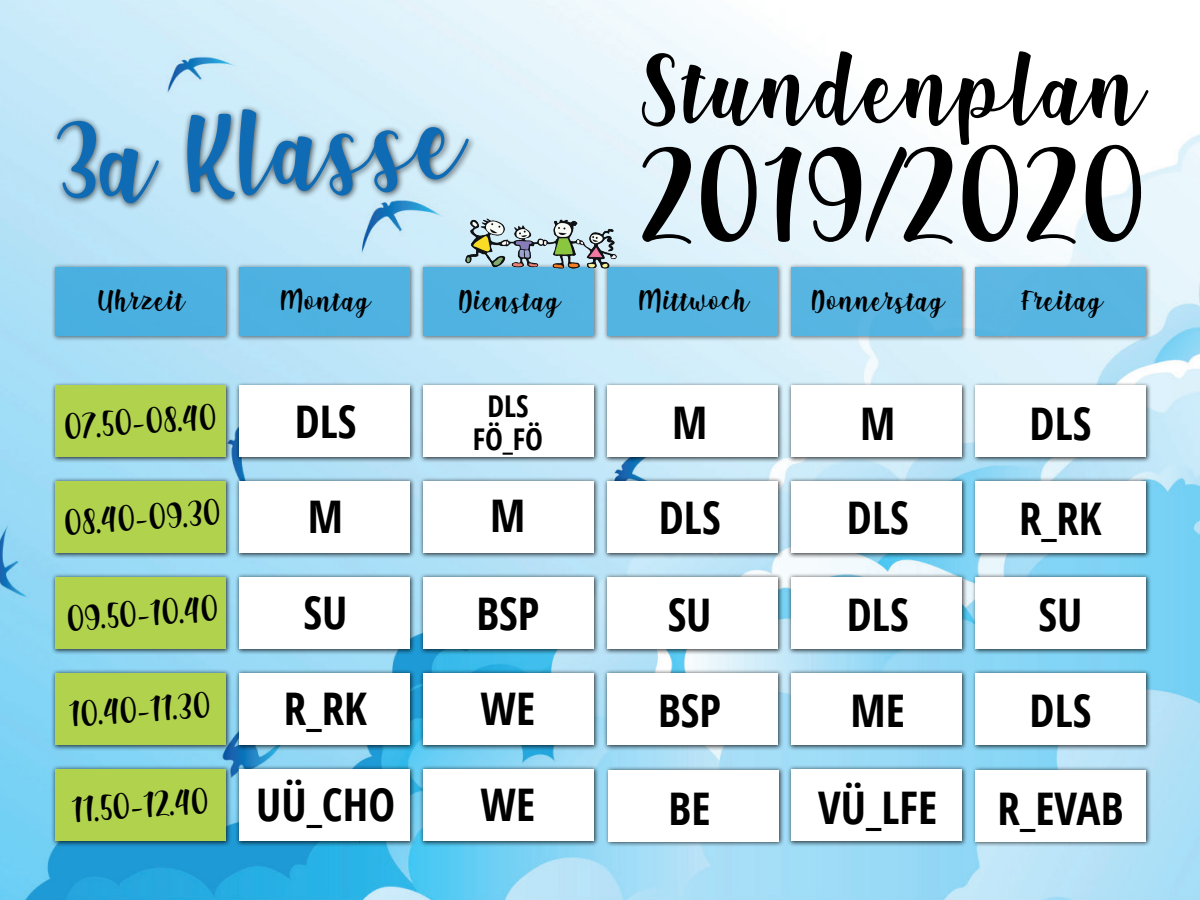
<style>
.page{position:relative;width:1200px;height:900px;background:#fff}
.page>*{position:absolute;margin:0;border:0;box-sizing:border-box;transform-origin:0 0}
.t1{font:126px "Shink";letter-spacing:.005em;color:#000001}
.t2{font:102.6px "Shink";color:#106bb5}
.t3{font:88.5px "Shink";color:#000001}
.t4{font:700 condensed 45px "Open Sans";color:#000001}
.t5{font:34.2px "Shink";color:#000001}
.t6{font:700 condensed 30px/33px "Open Sans";color:#000001;text-align:center}
.t7{font:27px "Shink";color:#000001}
</style>
<div class="page">
<img style="left:0;top:0;width:1200px;height:900px">
<div style="left:51px;top:263px;width:181px;height:78px;background:#000001;opacity:.75"></div>
<div style="left:55px;top:267px;width:171px;height:69px;background:#4bb0e0"></div>
<div style="left:51px;top:382px;width:181px;height:81px;background:#000001;opacity:.75"></div>
<div style="left:55px;top:385px;width:171px;height:72px;background:#b0d24d"></div>
<div style="left:51px;top:478px;width:181px;height:81px;background:#000001;opacity:.75"></div>
<div style="left:55px;top:481px;width:171px;height:72px;background:#b0d24d"></div>
<div style="left:51px;top:573px;width:181px;height:82px;background:#000001;opacity:.75"></div>
<div style="left:55px;top:577px;width:171px;height:72px;background:#b0d24d"></div>
<div style="left:51px;top:669px;width:181px;height:82px;background:#000001;opacity:.75"></div>
<div style="left:55px;top:673px;width:171px;height:72px;background:#b0d24d"></div>
<div style="left:51px;top:765px;width:181px;height:82px;background:#000001;opacity:.75"></div>
<div style="left:55px;top:769px;width:171px;height:72px;background:#b0d24d"></div>
<div style="left:235px;top:263px;width:181px;height:78px;background:#000001;opacity:.75"></div>
<div style="left:239px;top:267px;width:171px;height:69px;background:#4eb1e1"></div>
<div style="left:235px;top:382px;width:181px;height:81px;background:#000001;opacity:.75"></div>
<div style="left:239px;top:385px;width:171px;height:72px;background:#fff"></div>
<div style="left:235px;top:478px;width:181px;height:81px;background:#000001;opacity:.75"></div>
<div style="left:239px;top:481px;width:171px;height:72px;background:#fff"></div>
<div style="left:235px;top:573px;width:181px;height:82px;background:#000001;opacity:.75"></div>
<div style="left:239px;top:577px;width:171px;height:72px;background:#fff"></div>
<div style="left:235px;top:669px;width:181px;height:82px;background:#000001;opacity:.75"></div>
<div style="left:239px;top:673px;width:171px;height:72px;background:#fff"></div>
<div style="left:235px;top:765px;width:181px;height:82px;background:#000001;opacity:.75"></div>
<div style="left:239px;top:769px;width:171px;height:72px;background:#fff"></div>
<div style="left:419px;top:263px;width:181px;height:78px;background:#000001;opacity:.75"></div>
<div style="left:423px;top:267px;width:171px;height:69px;background:#52b3e1"></div>
<div style="left:419px;top:382px;width:181px;height:81px;background:#000001;opacity:.75"></div>
<div style="left:423px;top:385px;width:171px;height:72px;background:#fff"></div>
<div style="left:419px;top:478px;width:181px;height:81px;background:#000001;opacity:.75"></div>
<div style="left:423px;top:481px;width:171px;height:72px;background:#fff"></div>
<div style="left:419px;top:573px;width:181px;height:82px;background:#000001;opacity:.75"></div>
<div style="left:423px;top:577px;width:171px;height:72px;background:#fff"></div>
<div style="left:419px;top:669px;width:181px;height:82px;background:#000001;opacity:.75"></div>
<div style="left:423px;top:673px;width:171px;height:72px;background:#fff"></div>
<div style="left:419px;top:765px;width:181px;height:82px;background:#000001;opacity:.75"></div>
<div style="left:423px;top:769px;width:171px;height:72px;background:#fff"></div>
<div style="left:603px;top:263px;width:181px;height:78px;background:#000001;opacity:.75"></div>
<div style="left:607px;top:267px;width:171px;height:69px;background:#55b4e1"></div>
<div style="left:603px;top:382px;width:181px;height:81px;background:#000001;opacity:.75"></div>
<div style="left:607px;top:385px;width:171px;height:72px;background:#fff"></div>
<div style="left:603px;top:478px;width:181px;height:81px;background:#000001;opacity:.75"></div>
<div style="left:607px;top:481px;width:171px;height:72px;background:#fff"></div>
<div style="left:603px;top:573px;width:181px;height:82px;background:#000001;opacity:.75"></div>
<div style="left:607px;top:577px;width:171px;height:72px;background:#fff"></div>
<div style="left:603px;top:669px;width:181px;height:82px;background:#000001;opacity:.75"></div>
<div style="left:607px;top:673px;width:171px;height:72px;background:#fff"></div>
<div style="left:787px;top:263px;width:181px;height:78px;background:#000001;opacity:.75"></div>
<div style="left:791px;top:267px;width:171px;height:69px;background:#59b5e1"></div>
<div style="left:787px;top:382px;width:181px;height:81px;background:#000001;opacity:.75"></div>
<div style="left:791px;top:385px;width:171px;height:72px;background:#fff"></div>
<div style="left:787px;top:478px;width:181px;height:81px;background:#000001;opacity:.75"></div>
<div style="left:791px;top:481px;width:171px;height:72px;background:#fff"></div>
<div style="left:787px;top:573px;width:181px;height:82px;background:#000001;opacity:.75"></div>
<div style="left:791px;top:577px;width:171px;height:72px;background:#fff"></div>
<div style="left:787px;top:669px;width:181px;height:82px;background:#000001;opacity:.75"></div>
<div style="left:791px;top:673px;width:171px;height:72px;background:#fff"></div>
<div style="left:787px;top:765px;width:181px;height:82px;background:#000001;opacity:.75"></div>
<div style="left:791px;top:769px;width:171px;height:72px;background:#fff"></div>
<div style="left:605px;top:766px;width:180px;height:81px;background:#000001;opacity:.75"></div>
<div style="left:608px;top:770px;width:171px;height:72px;background:#fff"></div>
<div style="left:972px;top:263px;width:180px;height:78px;background:#000001;opacity:.75"></div>
<div style="left:975px;top:267px;width:171px;height:69px;background:#59b5e1"></div>
<div style="left:972px;top:382px;width:180px;height:81px;background:#000001;opacity:.75"></div>
<div style="left:975px;top:385px;width:171px;height:72px;background:#fff"></div>
<div style="left:972px;top:478px;width:180px;height:81px;background:#000001;opacity:.75"></div>
<div style="left:975px;top:481px;width:171px;height:72px;background:#fff"></div>
<div style="left:972px;top:573px;width:180px;height:82px;background:#000001;opacity:.75"></div>
<div style="left:975px;top:577px;width:171px;height:72px;background:#fff"></div>
<div style="left:972px;top:669px;width:180px;height:82px;background:#000001;opacity:.75"></div>
<div style="left:975px;top:673px;width:171px;height:72px;background:#fff"></div>
<div style="left:972px;top:766px;width:180px;height:81px;background:#000001;opacity:.75"></div>
<div style="left:975px;top:770px;width:171px;height:72px;background:#fff"></div>
<img style="left:466px;top:216px;width:151px;height:53px">
<div style="left:51px;top:104px;width:425px;height:107px;background:#000001;opacity:.75"></div>
<h2 class="t2" style="left:53px;top:106px;width:411px;rotate:-4deg">3a Klasse</h2>
<h3 class="t3" style="left:639px;top:37px;width:508px">Stundenplan</h3>
<h1 class="t1" style="left:639px;top:127px;width:508px">2019/2020</h1>
<p class="t7" style="left:97px;top:285px;width:90px">Uhrzeit</p>
<p class="t7" style="left:279px;top:285px;width:93px">Montag</p>
<p class="t7" style="left:458px;top:285px;width:105px">Dienstag</p>
<p class="t7" style="left:638px;top:285px;width:113px">Mittwoch</p>
<p class="t7" style="left:811px;top:285px;width:136px">Donnerstag</p>
<p class="t7" style="left:1020px;top:285px;width:85px">Freitag</p>
<p class="t5" style="left:63px;top:409px;width:154px;rotate:-4deg">07.50-08.40</p>
<p class="t6" style="left:473px;top:389px;width:71px">DLS<br>FÖ_FÖ</p>
<p class="t4" style="left:295px;top:390px;width:63px">DLS</p>
<p class="t4" style="left:672px;top:392px;width:37px">M</p>
<p class="t4" style="left:860px;top:392px;width:37px">M</p>
<p class="t4" style="left:1030px;top:392px;width:63px">DLS</p>
<p class="t5" style="left:63px;top:505px;width:158px;rotate:-4deg">08.40-09.30</p>
<p class="t4" style="left:308px;top:486px;width:37px">M</p>
<p class="t4" style="left:490px;top:485px;width:37px">M</p>
<p class="t4" style="left:659px;top:486px;width:63px">DLS</p>
<p class="t4" style="left:847px;top:486px;width:63px">DLS</p>
<p class="t4" style="left:1019px;top:487px;width:84px">R_RK</p>
<p class="t5" style="left:65px;top:600px;width:153px;rotate:-4deg">09.50-10.40</p>
<p class="t4" style="left:304px;top:582px;width:45px">SU</p>
<p class="t4" style="left:476px;top:583px;width:64px">BSP</p>
<p class="t4" style="left:668px;top:583px;width:45px">SU</p>
<p class="t4" style="left:847px;top:583px;width:63px">DLS</p>
<p class="t4" style="left:1039px;top:583px;width:45px">SU</p>
<p class="t5" style="left:68px;top:696px;width:143px;rotate:-4deg">10.40-11.30</p>
<p class="t4" style="left:284px;top:677px;width:85px">R_RK</p>
<p class="t4" style="left:480px;top:677px;width:56px">WE</p>
<p class="t4" style="left:658px;top:679px;width:64px">BSP</p>
<p class="t4" style="left:851px;top:679px;width:56px">ME</p>
<p class="t4" style="left:1030px;top:679px;width:63px">DLS</p>
<p class="t5" style="left:71px;top:792px;width:138px;rotate:-4deg">11.50-12.40</p>
<p class="t4" style="left:256px;top:773px;width:141px">UÜ_CHO</p>
<p class="t4" style="left:480px;top:773px;width:56px">WE</p>
<p class="t4" style="left:669px;top:777px;width:43px">BE</p>
<p class="t4" style="left:818px;top:776px;width:120px">VÜ_LFE</p>
<p class="t4" style="left:998px;top:777px;width:127px">R_EVAB</p>
</div>
